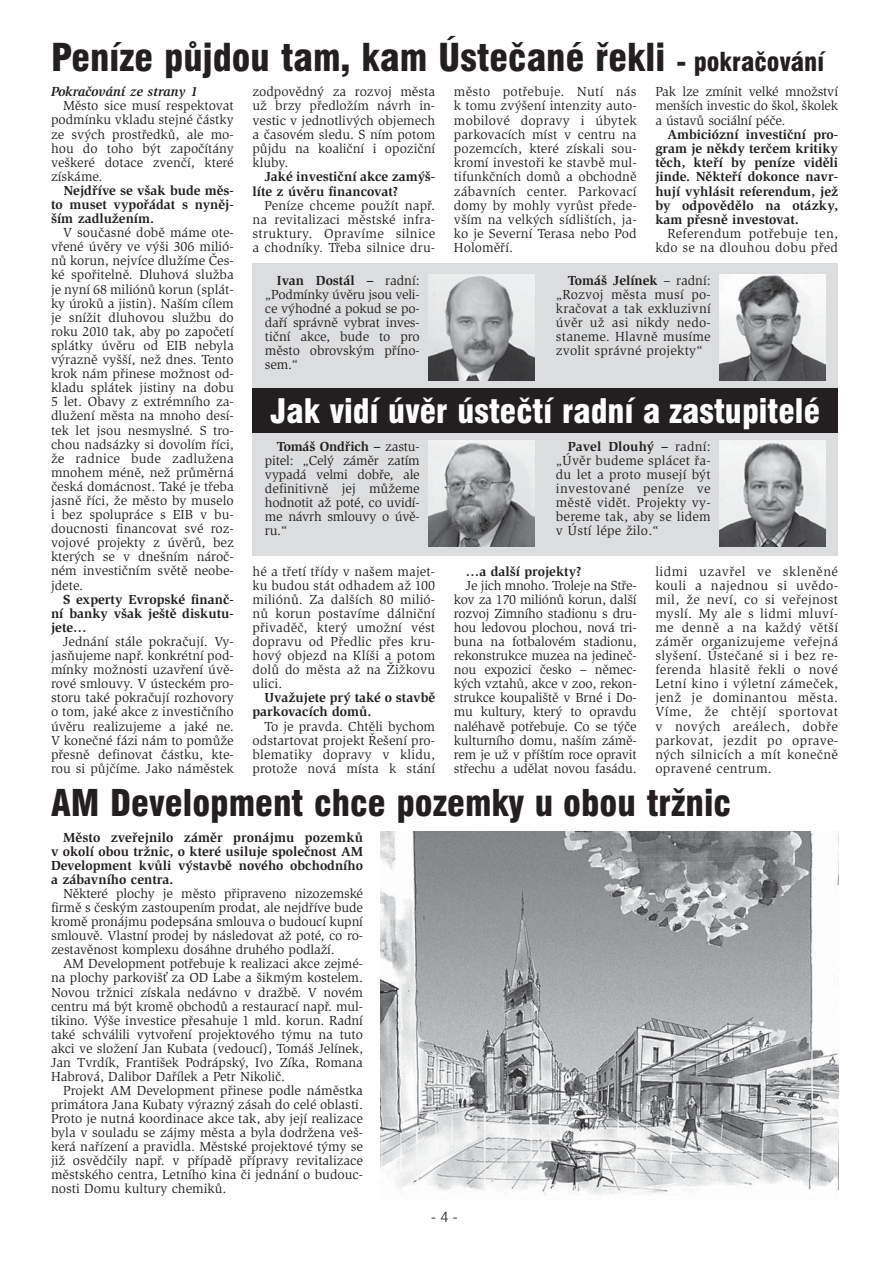
<style>
.page{position:relative;width:893px;height:1263px;background:#fff}
.page>*{position:absolute;margin:0;border:0;box-sizing:border-box;transform-origin:0 0}
.t1{font:condensed 37.5px "Swiss 721 AT Black";color:#231f20}
.t2{font:condensed 36px "Swiss 721 AT Black";color:#231f20}
.t3{font:condensed 33px "Swiss 721 AT Black";color:#fff}
.t4{font:15px "Swiss 721 AT Light";color:#231f20}
.t5{font:13.5px/14.1px "Slimbach CE";color:#231f20;text-align:justify}
.t6{font:700 13.5px/14.1px "Slimbach CE";color:#231f20;text-align:justify}
.t7{font:13.5px/14.2px "Slimbach CE";letter-spacing:.025em;color:#231f20;text-align:right}
.t8{font:italic 700 13.5px "Slimbach CE";color:#231f20}
.s1{font-size:25.5px}
.s2{font-weight:700}
</style>
<div class="page">
<div style="left:252px;top:264px;width:586px;height:292px;background:#dcddde"></div>
<div style="left:252px;top:388px;width:586px;height:45px;background:#231f20"></div>
<img style="left:428px;top:441px;width:106px;height:106px">
<img style="left:428px;top:275px;width:106px;height:106px">
<img style="left:719px;top:275px;width:106px;height:106px">
<img style="left:381px;top:832px;width:457px;height:364px">
<img style="left:719px;top:441px;width:106px;height:106px">
<h1 class="t1" style="left:51px;top:45px;width:774px">Peníze půjdou tam, kam Ústečané řekli <span class="s1">- pokračování</span></h1>
<p class="t8" style="left:51px;top:87px;width:148px">Pokračování ze strany 1</p>
<p class="t5" style="left:51px;top:100px;width:184px;text-indent:12px">Město sice musí respektovat podmínku vkladu stejné částky ze svých prostředků, ale mo&shy;hou do toho být započítány veškeré dotace zvenčí, které získáme.</p>
<p class="t6" style="left:51px;top:185px;width:184px;text-indent:13px">Nejdříve se však bude měs&shy;to muset vypořádat s nyněj&shy;ším zadlužením.</p>
<p class="t5" style="left:51px;top:227px;width:184px;text-indent:12px">V současné době máme ote&shy;vřené úvěry ve výši 306 milió&shy;nů korun, nejvíce dlužíme Čes&shy;ké spořitelně. Dluhová služba je nyní 68 miliónů korun (splát&shy;ky úroků a jistin). Naším cílem je snížit dluhovou službu do roku 2010 tak, aby po započetí splátky úvěru od EIB nebyla výrazně vyšší, než dnes. Tento krok nám přinese možnost od&shy;kladu splátek jistiny na dobu 5 let. Obavy z extrémního za&shy;dlužení města na mnoho desí&shy;tek let jsou nesmyslné. S tro&shy;chou nadsázky si dovolím říci, že radnice bude zadlužena mnohem méně, než průměrná česká domácnost. Také je třeba jasně říci, že město by muselo i bez spolupráce s EIB v bu&shy;doucnosti financovat své roz&shy;vojové projekty z úvěrů, bez kterých se v dnešním nároč&shy;ném investičním světě neobe&shy;jdete.</p>
<p class="t6" style="left:51px;top:593px;width:184px;text-indent:12px">S experty Evropské finanč&shy;ní banky však ještě diskutu&shy;jete…</p>
<p class="t5" style="left:51px;top:636px;width:184px;text-indent:12px">Jednání stále pokračují. Vy&shy;jasňujeme např. konkrétní pod&shy;mínky možnosti uzavření úvě&shy;rové smlouvy. V ústeckém pro&shy;storu také pokračují rozhovory o tom, jaké akce z investičního úvěru realizujeme a jaké ne.<br>V konečné fázi nám to pomůže přesně definovat částku, kte&shy;rou si půjčíme. Jako náměstek</p>
<p class="t5" style="left:252px;top:86px;width:184px">zodpovědný za rozvoj města už brzy předložím návrh in&shy;vestic v jednotlivých objemech a časovém sledu. S ním potom půjdu na koaliční i opoziční kluby.</p>
<p class="t6" style="left:252px;top:171px;width:184px;text-indent:12px">Jaké investiční akce zamýš&shy;líte z úvěru financovat?</p>
<p class="t5" style="left:252px;top:199px;width:184px;text-indent:12px">Peníze chceme použít např. na revitalizaci městské infra&shy;struktury. Opravíme silnice a chodníky. Třeba silnice dru-</p>
<p class="t5" style="left:454px;top:86px;width:184px">město potřebuje. Nutí nás k tomu zvýšení intenzity auto&shy;mobilové dopravy i úbytek parkovacích míst v centru na pozemcích, které získali sou&shy;kromí investoři ke stavbě mul&shy;tifunkčních domů a obchodně zábavních center. Parkovací domy by mohly vyrůst přede&shy;vším na velkých sídlištích, ja&shy;ko je Severní Terasa nebo Pod Holoměří.</p>
<p class="t5" style="left:655px;top:86px;width:184px">Pak lze zmínit velké množství menších investic do škol, školek a ústavů sociální péče.</p>
<p class="t6" style="left:655px;top:128px;width:184px;text-indent:12px">Ambiciózní investiční pro&shy;gram je někdy terčem kritiky těch, kteří by peníze viděli jinde. Někteří dokonce navr&shy;hují vyhlásit referendum, jež by odpovědělo na otázky, kam přesně investovat.</p>
<p class="t7" style="left:655px;top:228px;width:184px">Referendum potřebuje ten, kdo se na dlouhou dobu před</p>
<p class="t5" style="left:265px;top:274px;width:156px;text-indent:12px"><span class="s2">Ivan Dostál –</span> radní: „Podmínky úvěru jsou veli&shy;ce výhodné a pokud se po&shy;daří správně vybrat inves&shy;tiční akce, bude to pro město obrovským příno&shy;sem.“</p>
<p class="t5" style="left:556px;top:274px;width:156px;text-indent:12px"><span class="s2">Tomáš Jelínek</span> – radní: „Rozvoj města musí po&shy;kračovat a tak exkluzivní úvěr už asi nikdy nedo&shy;staneme. Hlavně musíme zvolit správné projekty“</p>
<h3 class="t3" style="left:270px;top:399px;width:551px">Jak vidí úvěr ústečtí radní a zastupitelé</h3>
<p class="t5" style="left:265px;top:441px;width:156px;text-indent:12px"><span class="s2">Tomáš Ondřich –</span> zastu&shy;pitel: „Celý záměr zatím vypadá velmi dobře, ale definitivně jej můžeme hodnotit až poté, co uvidí&shy;me návrh smlouvy o úvě&shy;ru.“</p>
<p class="t5" style="left:556px;top:441px;width:156px;text-indent:12px"><span class="s2">Pavel Dlouhý –</span> radní: „Úvěr budeme splácet řa&shy;du let a proto musejí být investované peníze ve městě vidět. Projekty vy&shy;bereme tak, aby se lidem v Ústí lépe žilo.“</p>
<p class="t6" style="left:466px;top:565px;width:117px">…a další projekty?</p>
<p class="t5" style="left:454px;top:579px;width:184px;text-indent:12px">Je jich mnoho. Troleje na Stře&shy;kov za 170 miliónů korun, další rozvoj Zimního stadionu s dru&shy;hou ledovou plochou, nová tri&shy;buna na fotbalovém stadionu, rekonstrukce muzea na jedineč&shy;nou expozici česko – němec&shy;kých vztahů, akce v zoo, rekon&shy;strukce koupaliště v Brné i Do&shy;mu kultury, který to opravdu naléhavě potřebuje. Co se týče kulturního domu, naším zámě&shy;rem je už v příštím roce opravit střechu a udělat novou fasádu.</p>
<p class="t5" style="left:655px;top:565px;width:184px">lidmi uzavřel ve skleněné kouli a najednou si uvědo&shy;mil, že neví, co si veřejnost myslí. My ale s lidmi mluví&shy;me denně a na každý větší záměr organizujeme veřejná slyšení. Ústečané si i bez re&shy;ferenda hlasitě řekli o nové Letní kino i výletní zámeček, jenž je dominantou města.<br>Víme, že chtějí sportovat v nových areálech, dobře parkovat, jezdit po oprave&shy;ných silnicích a mít konečně opravené centrum.</p>
<p class="t5" style="left:252px;top:565px;width:184px">hé a třetí třídy v našem majet&shy;ku budou stát odhadem až 100 miliónů. Za dalších 80 milió&shy;nů korun postavíme dálniční přivaděč, který umožní vést dopravu od Předlic přes kru&shy;hový objezd na Klíši a potom dolů do města až na Žižkovu ulici.</p>
<p class="t6" style="left:252px;top:692px;width:184px;text-indent:12px">Uvažujete prý také o stavbě parkovacích domů.</p>
<p class="t5" style="left:252px;top:720px;width:184px;text-indent:12px">To je pravda. Chtěli bychom odstartovat projekt Řešení pro&shy;blematiky dopravy v klidu, protože nová místa k stání</p>
<h2 class="t2" style="left:51px;top:790px;width:681px">AM Development chce pozemky u obou tržnic</h2>
<p class="t6" style="left:51px;top:832px;width:313px;text-indent:12px">Město zveřejnilo záměr pronájmu pozemků v okolí obou tržnic, o které usiluje společnost AM Development kvůli výstavbě nového obchodního a zábavního centra.</p>
<p class="t5" style="left:51px;top:888px;width:313px;text-indent:12px">Některé plochy je město připraveno nizozemské firmě s českým zastoupením prodat, ale nejdříve bude kromě pronájmu podepsána smlouva o budoucí kupní smlouvě. Vlastní prodej by následovat až poté, co ro&shy;zestavěnost komplexu dosáhne druhého podlaží.</p>
<p class="t5" style="left:51px;top:958px;width:313px;text-indent:12px">AM Development potřebuje k realizaci akce zejmé&shy;na plochy parkovišť za OD Labe a šikmým kostelem.<br>Novou tržnici získala nedávno v dražbě. V novém centru má být kromě obchodů a restaurací např. mul&shy;tikino. Výše investice přesahuje 1 mld. korun. Radní také schválili vytvoření projektového týmu na tuto akci ve složení Jan Kubata (vedoucí), Tomáš Jelínek, Jan Tvrdík, František Podrápský, Ivo Zíka, Romana Habrová, Dalibor Dařílek a Petr Nikolič.</p>
<p class="t5" style="left:51px;top:1085px;width:313px;text-indent:12px">Projekt AM Development přinese podle náměstka primátora Jana Kubaty výrazný zásah do celé oblasti.<br>Proto je nutná koordinace akce tak, aby její realizace byla v souladu se zájmy města a byla dodržena veš&shy;kerá nařízení a pravidla. Městské projektové týmy se již osvědčily např. v případě přípravy revitalizace městského centra, Letního kina či jednání o budouc&shy;nosti Domu kultury chemiků.</p>
<p class="t4" style="left:431px;top:1211px;width:28px">- 4 -</p>
</div>
